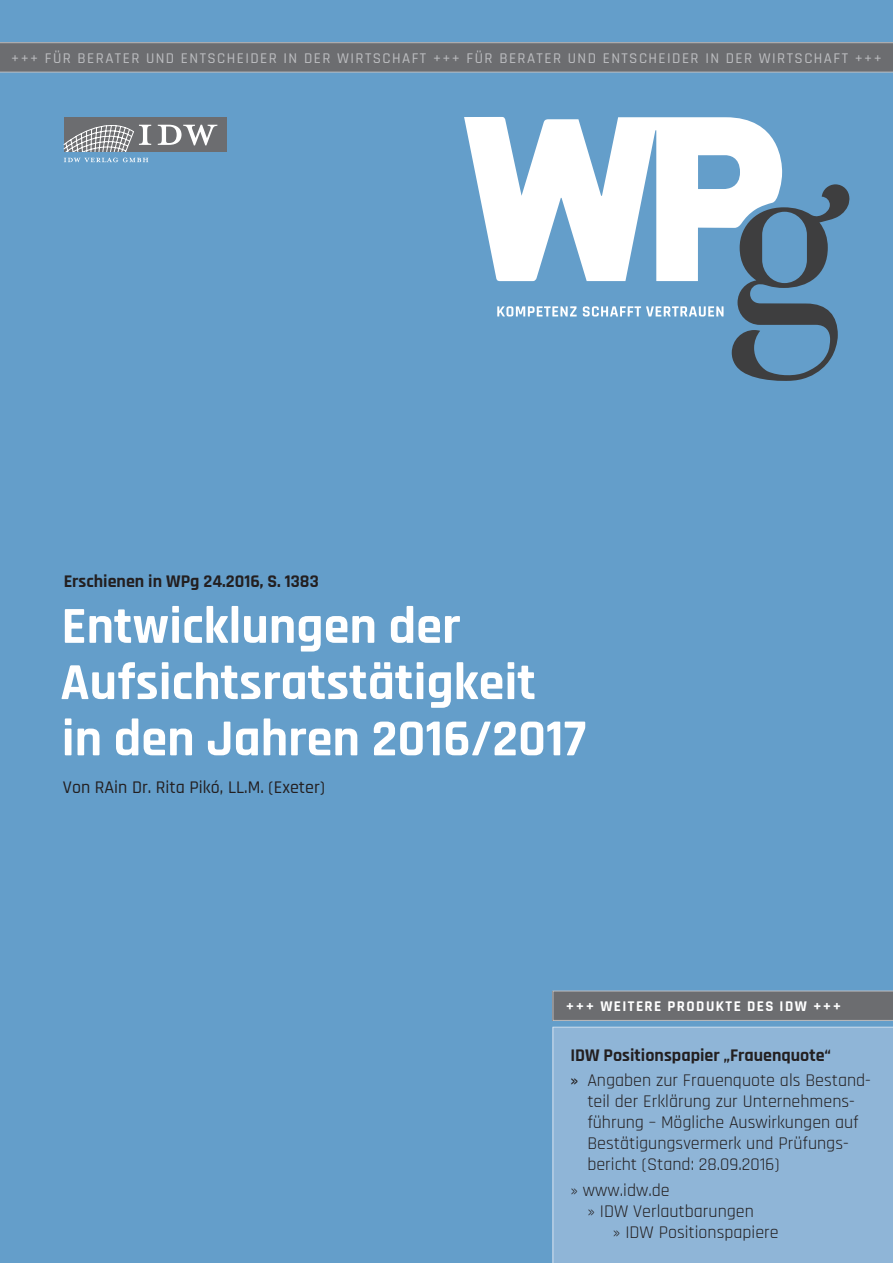
<style>
.page{position:relative;width:893px;height:1263px;background:#649eca}
.page>*{position:absolute;margin:0;border:0;box-sizing:border-box;transform-origin:0 0}
.t1{font:700 52.5px/56.2px "Rajdhani";color:#fff}
.t2{font:18px/21px "Rajdhani";color:#231f20}
.t3{font:500 18px "Rajdhani";color:#231f20}
.t4{font:700 18px "Rajdhani";color:#231f20}
.t5{font:500 15px "Rajdhani";letter-spacing:.095em;color:#bcbdc0}
.t6{font:700 15px "Rajdhani";letter-spacing:.095em;color:#fff}
.s1{font-weight:700}
.s2{font-weight:600}
</style>
<div class="page">
<div style="left:0;top:43px;width:893px;height:29px;background:#6c6d70"></div>
<svg style="left:497px;top:306px;width:226px;height:10px"></svg>
<svg style="left:464px;top:117px;width:318px;height:164px;fill:#fff"></svg>
<svg style="left:732px;top:184px;width:118px;height:197px"></svg>
<div style="left:64px;top:117px;width:163px;height:35px;background:#6c6d70"></div>
<svg style="left:158px;top:125px;width:59px;height:20px"></svg>
<svg style="left:64px;top:124px;width:87px;height:28px"></svg>
<svg style="left:64px;top:158px;width:84px;height:4px"></svg>
<div style="left:553px;top:991px;width:340px;height:29px;background:#6c6d70"></div>
<div style="left:553px;top:1027px;width:340px;height:236px;background:#8fb5d7"></div>
<p class="t5" style="left:11px;top:49px;width:872px">+++ FÜR BERATER UND ENTSCHEIDER IN DER WIRTSCHAFT +++ FÜR BERATER UND ENTSCHEIDER IN DER WIRTSCHAFT +++</p>
<p class="t4" style="left:64px;top:570px;width:257px">Erschienen in WPg 24.2016, S. 1383</p>
<h1 class="t1" style="left:60px;top:599px;width:527px">Entwicklungen der<br>Aufsichtsratstätigkeit in den Jahren 2016/2017</h1>
<p class="t3" style="left:63px;top:777px;width:264px">Von RAin Dr. Rita Pikó, LL.M. (Exeter)</p>
<p class="t6" style="left:566px;top:997px;width:277px">+++ WEITERE PRODUKTE DES IDW +++</p>
<p class="t2" style="left:570px;top:1043px;width:302px;line-height:25.2px"><span class="s1">IDW Positionspapier „Frauenquote“<br></span><span class="s2">»</span> Angaben zur Frauenquote als Bestand-</p>
<p class="t2" style="left:587px;top:1092px;width:273px">teil der Erklärung zur Unternehmens&shy;führung – Mögliche Auswirkungen auf Bestätigungsvermerk und Prüfungs&shy;bericht (Stand: 28.09.2016)</p>
<p class="t2" style="left:570px;top:1180px;width:101px">» www.idw.de</p>
<p class="t2" style="left:587px;top:1201px;width:168px">» IDW Verlautbarungen</p>
<p class="t2" style="left:613px;top:1222px;width:167px">» IDW Positionspapiere</p>
</div>
